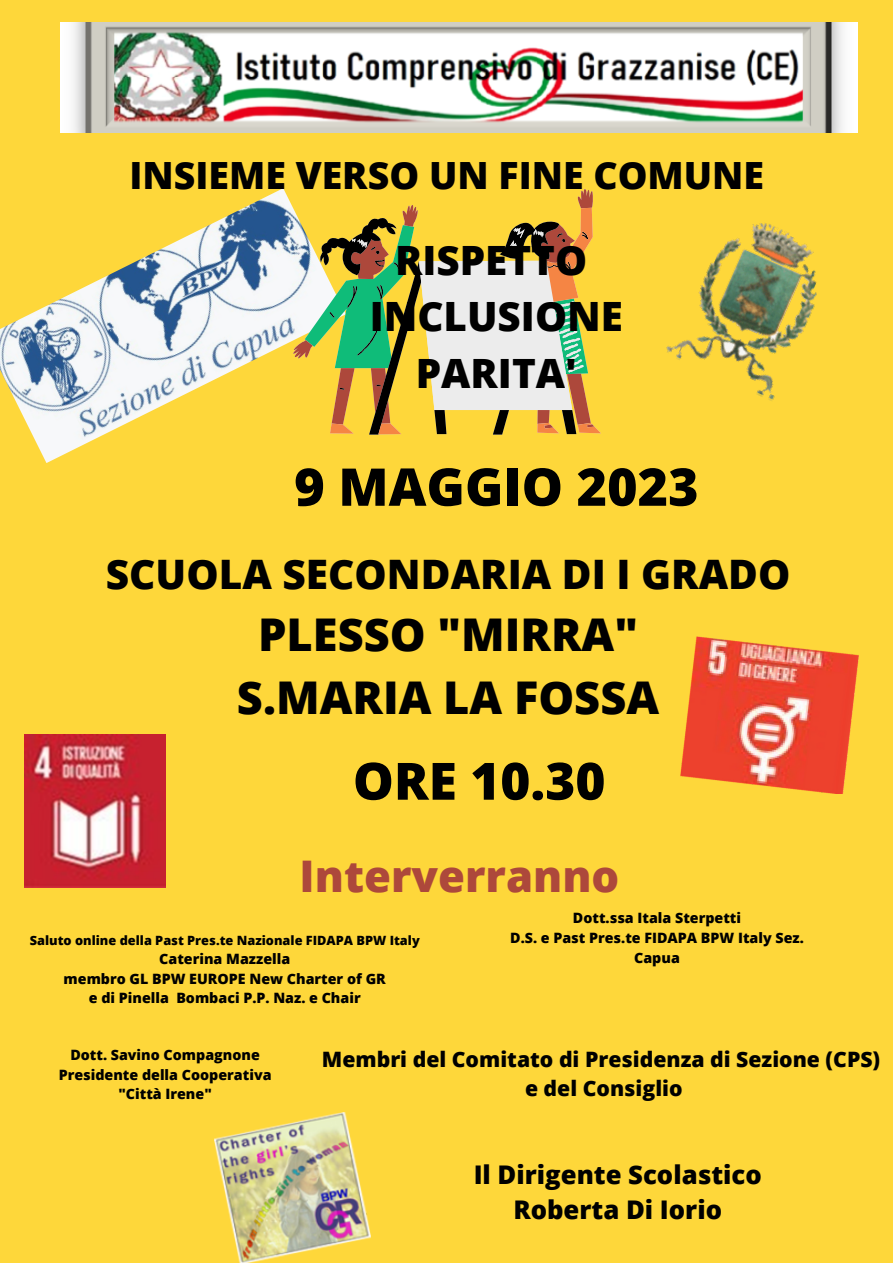
<style>
.page{position:relative;width:893px;height:1263px;background:#fed73a}
.page>*{position:absolute;margin:0;border:0;box-sizing:border-box;transform-origin:0 0}
.t1{font:800 52.05px "Open Sans";color:#000}
.t2{font:800 51.45px "Open Sans";color:#000}
.t3{font:800 45.15px "Open Sans";color:#000}
.t4{font:800 43.58px "Open Sans";color:#ad483b}
.t5{font:800 40.65px "Open Sans";color:#000}
.t6{font:800 40.35px "Open Sans";color:#000}
.t7{font:800 37.5px "Open Sans";color:#000}
.t8{font:800 25.72px/35.5px "Open Sans";color:#000;text-align:center}
.t9{font:800 21.23px "Open Sans";color:#000}
.t10{font:800 14.25px/19.7px "Open Sans";color:#000;text-align:center}
.t11{font:800 12.75px "Open Sans";color:#000}
</style>
<div class="page">
<img style="left:61px;top:23px;width:797px;height:110px">
<img style="left:0;top:188px;width:292px;height:275px">
<img style="left:666px;top:223px;width:151px;height:178px">
<svg style="left:292px;top:189px;width:301px;height:170px"></svg>
<svg style="left:305px;top:225px;width:25px;height:134px"></svg>
<svg style="left:330px;top:208px;width:271px;height:226px"></svg>
<img style="left:25px;top:734px;width:140px;height:153px">
<img style="left:680px;top:636px;width:178px;height:157px">
<img style="left:215px;top:1113px;width:155px;height:150px">
<p class="t7" style="left:129px;top:149px;width:636px">INSIEME VERSO UN FINE COMUNE</p>
<p class="t6" style="left:395px;top:232px;width:194px">RISPETTO</p>
<p class="t6" style="left:370px;top:288px;width:255px">INCLUSIONE</p>
<p class="t6" style="left:416px;top:345px;width:163px">PARITA'</p>
<p class="t1" style="left:294px;top:450px;width:406px">9 MAGGIO 2023</p>
<p class="t5" style="left:106px;top:545px;width:686px">SCUOLA SECONDARIA DI I GRADO</p>
<p class="t3" style="left:258px;top:602px;width:381px">PLESSO "MIRRA"</p>
<p class="t3" style="left:237px;top:665px;width:424px">S.MARIA LA FOSSA</p>
<p class="t2" style="left:353px;top:745px;width:254px">ORE 10.30</p>
<p class="t4" style="left:300px;top:845px;width:321px">Interverranno</p>
<p class="t11" style="left:30px;top:932px;width:391px">Saluto online della Past Pres.te Nazionale FIDAPA BPW Italy</p>
<p class="t10" style="left:159px;top:948px;width:132px">Caterina Mazzella</p>
<p class="t10" style="left:64px;top:968px;width:324px">membro GL BPW EUROPE New Charter of GR</p>
<p class="t10" style="left:89px;top:988px;width:273px">e di Pinella Bombaci P.P. Naz. e Chair</p>
<p class="t10" style="left:573px;top:908px;width:170px">Dott.ssa Itala Sterpetti</p>
<p class="t10" style="left:510px;top:927px;width:295px">D.S. e Past Pres.te FIDAPA BPW Italy Sez.<br>Capua</p>
<p class="t10" style="left:70px;top:1045px;width:191px">Dott. Savino Compagnone</p>
<p class="t10" style="left:59px;top:1064px;width:214px">Presidente della Cooperativa "Città Irene"</p>
<p class="t9" style="left:322px;top:1044px;width:560px">Membri del Comitato di Presidenza di Sezione (CPS)</p>
<p class="t9" style="left:525px;top:1073px;width:159px">e del Consiglio</p>
<p class="t8" style="left:474px;top:1156px;width:290px">Il Dirigente Scolastico<br>Roberta Di Iorio</p>
</div>
